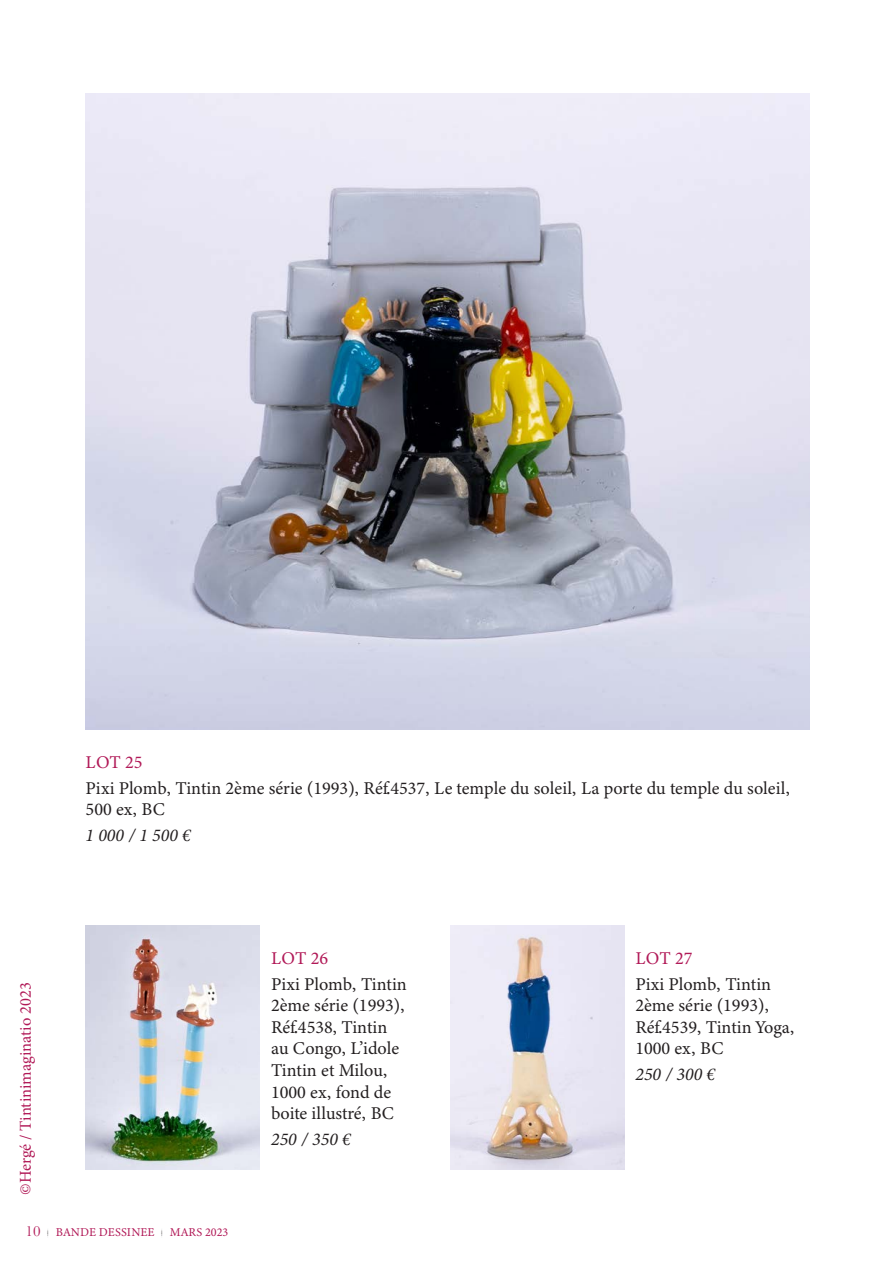
<style>
.page{position:relative;width:893px;height:1263px;background:#fff}
.page>*{position:absolute;margin:0;border:0;box-sizing:border-box;transform-origin:0 0}
.t1{font:18px/21.6px "Minion Variable Concept";color:#231f20}
.t2{font:italic 18px "Minion Variable Concept";color:#231f20}
.t3{font:18px "Minion Variable Concept";color:#b11957}
.Artistes-Table_des_m{font:16.5px "Minion Pro";color:#b11957}
.t4{font:12px "Minion Variable Concept";letter-spacing:.01em;color:#b11957}
.s1{font-family:"Baskerville";font-size:15px}
.s2{font-family:"Eames Century Modern";font-weight:100;font-size:8.4px;color:#231f20}
</style>
<div class="page">
<img style="left:86px;top:94px;width:723px;height:636px">
<img style="left:86px;top:925px;width:173px;height:244px">
<img style="left:451px;top:925px;width:174px;height:244px">
<p class="Artistes-Table_des_m" style="left:14px;top:1195px;width:214px;rotate:-90deg">©Hergé / Tintinimaginatio 2023</p>
<p class="t3" style="left:86px;top:750px;width:59px">LOT 25</p>
<p class="t1" style="left:86px;top:777px;width:706px">Pixi Plomb, Tintin 2ème série (1993), Réf.4537, Le temple du soleil, La porte du temple du soleil,<br>500 ex, BC</p>
<p class="t2" style="left:86px;top:823px;width:107px">1 000 / 1 500 €</p>
<p class="t3" style="left:271px;top:945px;width:59px">LOT 26</p>
<p class="t1" style="left:271px;top:973px;width:137px">Pixi Plomb, Tintin<br>2ème série (1993),<br>Réf.4538, Tintin au Congo, L’idole<br>Tintin et Milou,<br>1000 ex, fond de boite illustré, BC</p>
<p class="t2" style="left:271px;top:1127px;width:81px">250 / 350 €</p>
<p class="t3" style="left:635px;top:945px;width:59px">LOT 27</p>
<p class="t1" style="left:635px;top:973px;width:160px">Pixi Plomb, Tintin<br>2ème série (1993),<br>Réf.4539, Tintin Yoga,<br>1000 ex, BC</p>
<p class="t2" style="left:635px;top:1062px;width:81px">250 / 300 €</p>
<p class="t4" style="left:26px;top:1223px;width:204px"><span class="s1">10</span> <span class="s2">|</span> BANDE DESSINEE <span class="s2">|</span> MARS 2023</p>
</div>
